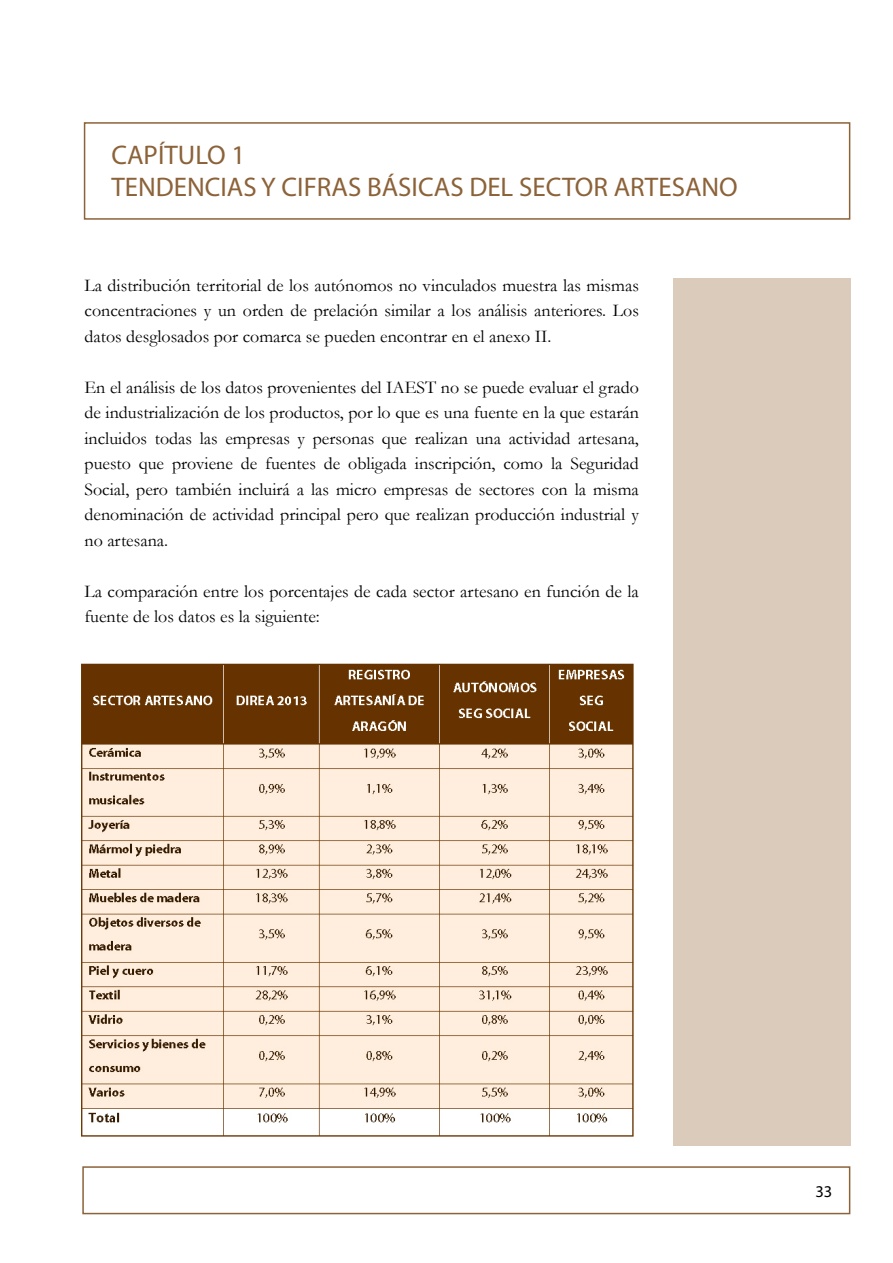
<style>
.page{position:relative;width:893px;height:1263px;background:#fff}
.page>*{position:absolute;margin:0;border:0;box-sizing:border-box;transform-origin:0 0}
.t1{font:27px/32.4px "Myriad Pro";color:#8c6239}
.t2{font:18px/25.5px "Garamond";color:#000;text-align:justify}
.t3{font:16.5px "Myriad Pro";color:#000}
</style>
<div class="page">
<div style="left:84px;top:122px;width:766px;height:98px;border:2px solid #8c6239"></div>
<div style="left:673px;top:278px;width:177px;height:867px;background:#dbcbba"></div>
<div style="left:82px;top:1166px;width:768px;height:48px;border:2px solid #8c6239"></div>
<img style="left:81px;top:663px;width:553px;height:474px">
<h1 class="t1" style="left:111px;top:138px;width:628px">CAPÍTULO 1<br>TENDENCIAS Y CIFRAS BÁSICAS DEL SECTOR ARTESANO</h1>
<p class="t2" style="left:84px;top:272px;width:556px">La distribución territorial de los autónomos no vinculados muestra las mismas concentraciones y un orden de prelación similar a los análisis anteriores. Los datos desglosados por comarca se pueden encontrar en el anexo II.</p>
<p class="t2" style="left:84px;top:374px;width:556px">En el análisis de los datos provenientes del IAEST no se puede evaluar el grado de industrialización de los productos, por lo que es una fuente en la que estarán incluidos todas las empresas y personas que realizan una actividad artesana, puesto que proviene de fuentes de obligada inscripción, como la Seguridad Social, pero también incluirá a las micro empresas de sectores con la misma denominación de actividad principal pero que realizan producción industrial y no artesana.</p>
<p class="t2" style="left:84px;top:578px;width:556px">La comparación entre los porcentajes de cada sector artesano en función de la fuente de los datos es la siguiente:</p>
<p class="t3" style="left:815px;top:1181px;width:18px">33</p>
</div>
